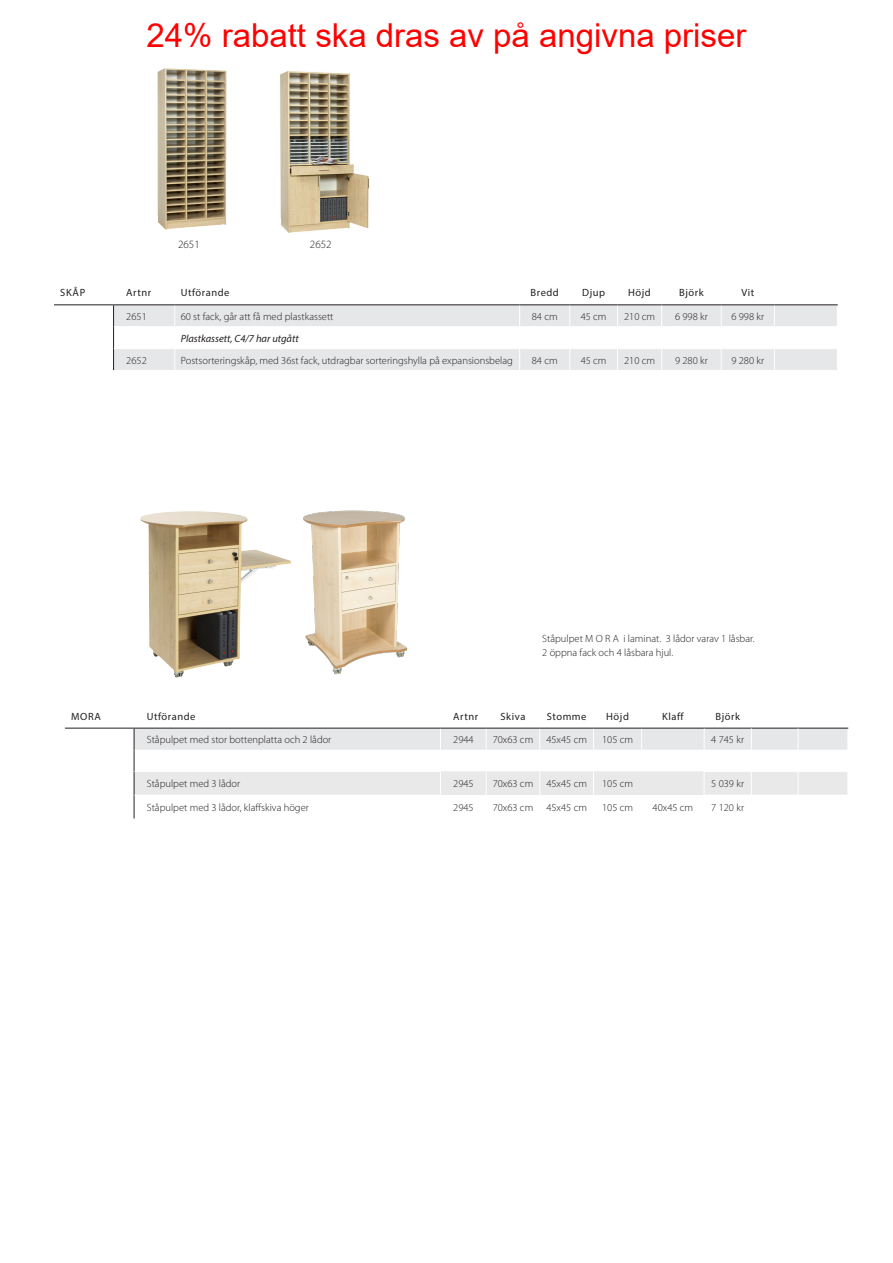
<style>
.page{position:relative;width:893px;height:1263px;background:#fff}
.page>*{position:absolute;margin:0;border:0;box-sizing:border-box;transform-origin:0 0}
.t1{font:33px "Arial";color:#f00}
.t2{font:300 11.1px "Myriad Pro";color:#231f20}
.Brödtext_PROD-sid{font:300 10.5px/13.5px "Myriad Pro";color:#231f20}
.t3{font:10.5px "Myriad Pro";letter-spacing:.05em;color:#231f20}
.t4{font:italic 10.5px "Myriad Pro";color:#231f20}
</style>
<div class="page">
<hr style="left:662px;top:304px;width:59px;height:1px;background:#231f20">
<hr style="left:721px;top:304px;width:53px;height:1px;background:#231f20">
<hr style="left:774px;top:304px;width:64px;height:1px;background:#231f20">
<hr style="left:113px;top:304px;width:62px;height:1px;background:#231f20">
<svg style="left:113px;top:305px;width:725px;height:65px"></svg>
<hr style="left:175px;top:304px;width:345px;height:1px;background:#231f20">
<hr style="left:520px;top:304px;width:50px;height:1px;background:#231f20">
<hr style="left:570px;top:304px;width:47px;height:1px;background:#231f20">
<hr style="left:617px;top:304px;width:45px;height:1px;background:#231f20">
<hr style="left:114px;top:348px;width:61px;height:1px;background:#fff">
<hr style="left:175px;top:348px;width:345px;height:1px;background:#fff">
<hr style="left:520px;top:348px;width:50px;height:1px;background:#fff">
<hr style="left:570px;top:348px;width:47px;height:1px;background:#fff">
<hr style="left:617px;top:348px;width:45px;height:1px;background:#fff">
<hr style="left:114px;top:326px;width:61px;height:1px;background:#fff">
<hr style="left:175px;top:326px;width:345px;height:1px;background:#fff">
<hr style="left:520px;top:326px;width:50px;height:1px;background:#fff">
<hr style="left:570px;top:326px;width:47px;height:1px;background:#fff">
<hr style="left:617px;top:326px;width:45px;height:1px;background:#fff">
<hr style="left:54px;top:304px;width:59px;height:1px;background:#231f20">
<img style="left:157px;top:68px;width:70px;height:162px">
<img style="left:280px;top:71px;width:90px;height:161px">
<svg style="left:134px;top:728px;width:714px;height:91px"></svg>
<hr style="left:134px;top:771px;width:307px;height:1px;background:#fff">
<hr style="left:134px;top:795px;width:307px;height:1px;background:#fff">
<hr style="left:704px;top:771px;width:47px;height:1px;background:#fff">
<hr style="left:751px;top:771px;width:47px;height:1px;background:#fff">
<hr style="left:798px;top:771px;width:50px;height:1px;background:#fff">
<hr style="left:65px;top:728px;width:69px;height:1px;background:#231f20">
<img style="left:140px;top:511px;width:151px;height:166px">
<img style="left:303px;top:510px;width:105px;height:165px">
<h1 class="t1" style="left:147px;top:13px;width:601px">24% rabatt ska dras av på angivna priser</h1>
<p class="t2" style="left:178px;top:238px;width:23px">2651</p>
<p class="t2" style="left:310px;top:238px;width:23px">2652</p>
<p class="t3" style="left:60px;top:286px;width:27px">SKÅP</p>
<p class="t3" style="left:126px;top:286px;width:26px">Artnr</p>
<p class="t3" style="left:181px;top:286px;width:50px">Utförande</p>
<p class="t3" style="left:531px;top:286px;width:30px">Bredd</p>
<p class="t3" style="left:582px;top:286px;width:24px">Djup</p>
<p class="t3" style="left:628px;top:286px;width:24px">Höjd</p>
<p class="t3" style="left:679px;top:286px;width:26px">Björk</p>
<p class="t3" style="left:741px;top:286px;width:14px">Vit</p>
<p class="Brödtext_PROD-sid" style="left:126px;top:310px;width:22px">2651</p>
<p class="Brödtext_PROD-sid" style="left:181px;top:310px;width:154px">60 st fack, går att få med plastkassett</p>
<p class="Brödtext_PROD-sid" style="left:532px;top:310px;width:27px">84 cm</p>
<p class="Brödtext_PROD-sid" style="left:581px;top:310px;width:27px">45 cm</p>
<p class="Brödtext_PROD-sid" style="left:624px;top:310px;width:32px">210 cm</p>
<p class="Brödtext_PROD-sid" style="left:675px;top:310px;width:34px">6 998 kr</p>
<p class="Brödtext_PROD-sid" style="left:731px;top:310px;width:34px">6 998 kr</p>
<p class="t4" style="left:181px;top:332px;width:119px">Plastkassett, C4/7 har utgått</p>
<p class="Brödtext_PROD-sid" style="left:126px;top:353px;width:22px">2652</p>
<p class="Brödtext_PROD-sid" style="left:181px;top:353px;width:334px">Postsorteringskåp, med 36st fack, utdragbar sorteringshylla på expansionsbelag</p>
<p class="Brödtext_PROD-sid" style="left:532px;top:353px;width:27px">84 cm</p>
<p class="Brödtext_PROD-sid" style="left:581px;top:353px;width:27px">45 cm</p>
<p class="Brödtext_PROD-sid" style="left:624px;top:353px;width:32px">210 cm</p>
<p class="Brödtext_PROD-sid" style="left:675px;top:353px;width:34px">9 280 kr</p>
<p class="Brödtext_PROD-sid" style="left:731px;top:353px;width:34px">9 280 kr</p>
<p class="Brödtext_PROD-sid" style="left:542px;top:632px;width:214px">Ståpulpet M O R A i laminat. 3 lådor varav 1 låsbar.<br>2 öppna fack och 4 låsbara hjul.</p>
<p class="t3" style="left:71px;top:710px;width:32px">MORA</p>
<p class="t3" style="left:147px;top:710px;width:50px">Utförande</p>
<p class="t3" style="left:453px;top:710px;width:26px">Artnr</p>
<p class="t3" style="left:500px;top:710px;width:26px">Skiva</p>
<p class="t3" style="left:547px;top:710px;width:41px">Stomme</p>
<p class="t3" style="left:606px;top:710px;width:24px">Höjd</p>
<p class="t3" style="left:662px;top:710px;width:23px">Klaff</p>
<p class="t3" style="left:715px;top:710px;width:26px">Björk</p>
<p class="Brödtext_PROD-sid" style="left:147px;top:733px;width:186px">Ståpulpet med stor bottenplatta och 2 lådor</p>
<p class="Brödtext_PROD-sid" style="left:453px;top:733px;width:22px">2944</p>
<p class="Brödtext_PROD-sid" style="left:493px;top:733px;width:42px">70x63 cm</p>
<p class="Brödtext_PROD-sid" style="left:546px;top:733px;width:42px">45x45 cm</p>
<p class="Brödtext_PROD-sid" style="left:602px;top:733px;width:32px">105 cm</p>
<p class="Brödtext_PROD-sid" style="left:711px;top:733px;width:34px">4 745 kr</p>
<p class="Brödtext_PROD-sid" style="left:147px;top:777px;width:95px">Ståpulpet med 3 lådor</p>
<p class="Brödtext_PROD-sid" style="left:453px;top:777px;width:22px">2945</p>
<p class="Brödtext_PROD-sid" style="left:493px;top:777px;width:42px">70x63 cm</p>
<p class="Brödtext_PROD-sid" style="left:546px;top:777px;width:42px">45x45 cm</p>
<p class="Brödtext_PROD-sid" style="left:602px;top:777px;width:32px">105 cm</p>
<p class="Brödtext_PROD-sid" style="left:711px;top:777px;width:34px">5 039 kr</p>
<p class="Brödtext_PROD-sid" style="left:147px;top:801px;width:164px">Ståpulpet med 3 lådor, klaffskiva höger</p>
<p class="Brödtext_PROD-sid" style="left:453px;top:801px;width:22px">2945</p>
<p class="Brödtext_PROD-sid" style="left:493px;top:801px;width:42px">70x63 cm</p>
<p class="Brödtext_PROD-sid" style="left:546px;top:801px;width:42px">45x45 cm</p>
<p class="Brödtext_PROD-sid" style="left:602px;top:801px;width:32px">105 cm</p>
<p class="Brödtext_PROD-sid" style="left:653px;top:801px;width:42px">40x45 cm</p>
<p class="Brödtext_PROD-sid" style="left:711px;top:801px;width:34px">7 120 kr</p>
</div>
